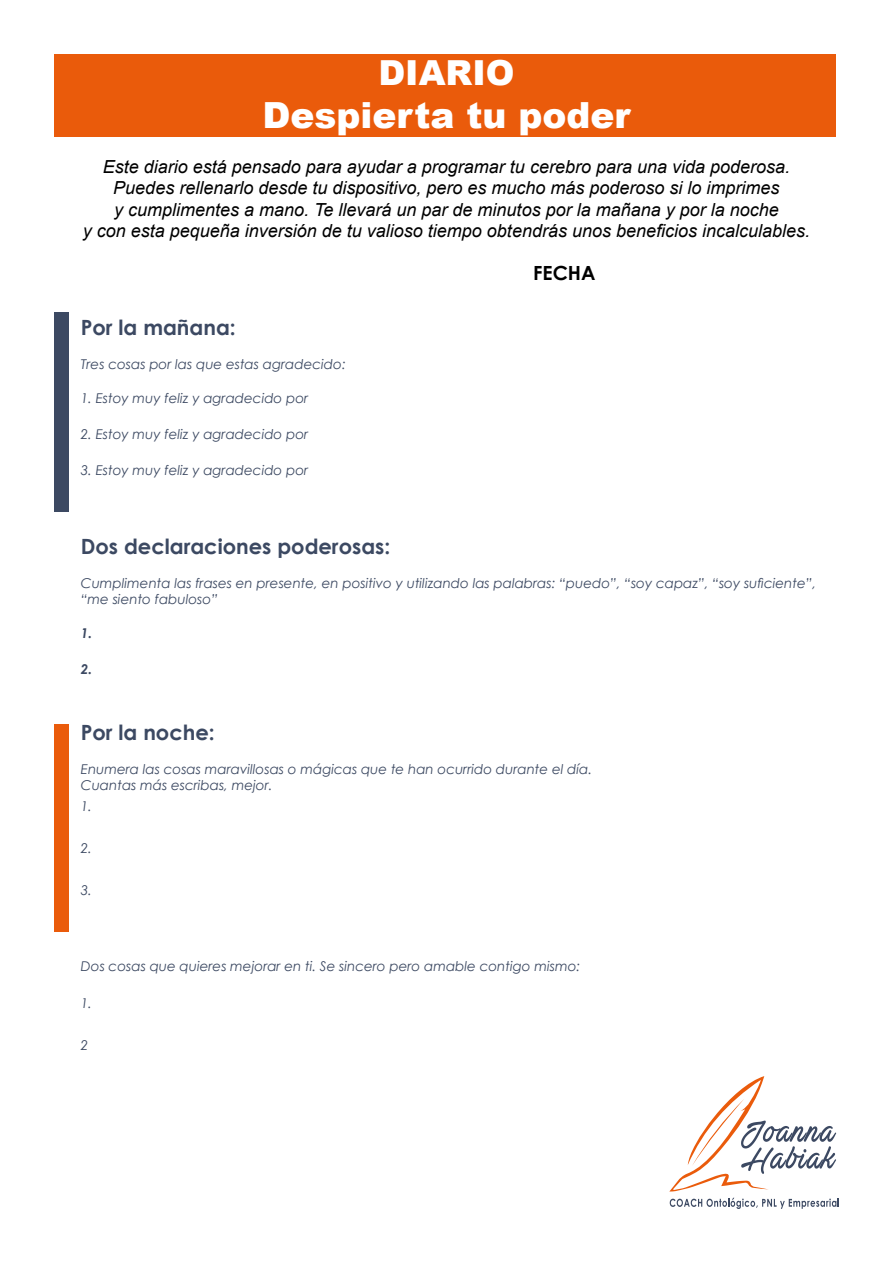
<style>
.page{position:relative;width:893px;height:1263px;background:#fff}
.page>*{position:absolute;margin:0;border:0;box-sizing:border-box;transform-origin:0 0}
.t1{font:900 36px "Arial";color:#fff}
.t2{font:900 34.5px "Arial";color:#fff}
.t3{font:700 21px "Century Gothic";color:#3c4962}
.t4{font:700 19.5px "Century Gothic";color:#000}
.t5{font:italic 18px/21.6px "Arial";color:#000;text-align:center}
.t6{font:italic 13.5px/16.2px "Century Gothic";color:#3c4962}
.t7{font:italic 700 13.5px "Century Gothic";color:#3c4962}
</style>
<div class="page">
<div style="left:54px;top:54px;width:782px;height:82px;background:#ea5b0b"></div>
<div style="left:54px;top:313px;width:14px;height:199px;background:#3c4962"></div>
<div style="left:54px;top:724px;width:14px;height:207px;background:#ea5b0b"></div>
<svg style="left:670px;top:1198px;width:169px;height:11px"></svg>
<svg style="left:670px;top:1076px;width:166px;height:115px"></svg>
<h2 class="t2" style="left:378px;top:48px;width:138px">DIARIO</h2>
<h1 class="t1" style="left:263px;top:89px;width:369px">Despierta tu poder</h1>
<p class="t5" style="left:83px;top:156px;width:729px">Este diario está pensado para ayudar a programar tu cerebro para una vida poderosa.<br>Puedes rellenarlo desde tu dispositivo, pero es mucho más poderoso si lo imprimes<br>y cumplimentes a mano. Te llevará un par de minutos por la mañana y por la noche<br>y con esta pequeña inversión de tu valioso tiempo obtendrás unos beneficios incalculables.</p>
<h3 class="t3" style="left:81px;top:311px;width:156px">Por la mañana:</h3>
<p class="t6" style="left:81px;top:356px;width:266px">Tres cosas por las que estas agradecido:</p>
<p class="t6" style="left:81px;top:390px;width:229px">1. Estoy muy feliz y agradecido por</p>
<p class="t6" style="left:81px;top:426px;width:229px">2. Estoy muy feliz y agradecido por</p>
<p class="t6" style="left:81px;top:462px;width:229px">3. Estoy muy feliz y agradecido por</p>
<h3 class="t4" style="left:533px;top:259px;width:64px">FECHA</h3>
<h3 class="t3" style="left:81px;top:530px;width:311px">Dos declaraciones poderosas:</h3>
<p class="t6" style="left:81px;top:575px;width:737px">Cumplimenta las frases en presente, en positivo y utilizando las palabras: “puedo”, “soy capaz”, “soy suficiente”, “me siento fabuloso”</p>
<p class="t7" style="left:81px;top:623px;width:13px">1.</p>
<p class="t7" style="left:81px;top:659px;width:13px">2.</p>
<h3 class="t3" style="left:81px;top:716px;width:135px">Por la noche:</h3>
<p class="t6" style="left:81px;top:761px;width:513px">Enumera las cosas maravillosas o mágicas que te han ocurrido durante el día.<br>Cuantas más escribas, mejor.</p>
<p class="t6" style="left:81px;top:798px;width:13px">1.</p>
<p class="t6" style="left:81px;top:840px;width:13px">2.</p>
<p class="t6" style="left:81px;top:882px;width:13px">3.</p>
<p class="t6" style="left:81px;top:958px;width:501px">Dos cosas que quieres mejorar en ti. Se sincero pero amable contigo mismo:</p>
<p class="t6" style="left:81px;top:995px;width:13px">1.</p>
<p class="t6" style="left:81px;top:1037px;width:9px">2</p>
</div>
